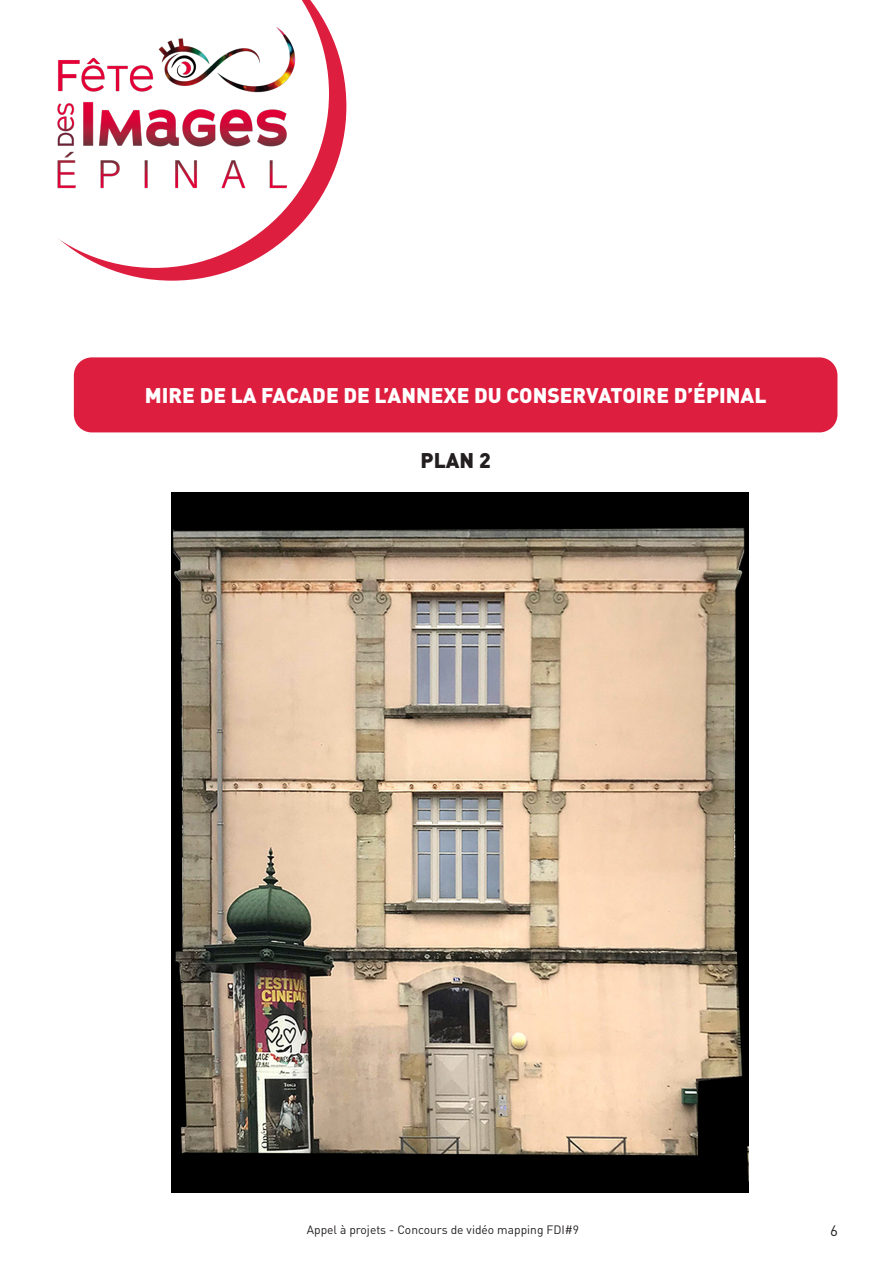
<style>
.page{position:relative;width:893px;height:1263px;background:#fff}
.page>*{position:absolute;margin:0;border:0;box-sizing:border-box;transform-origin:0 0}
.t1{font:900 21px "DINOT";color:#fff}
.t2{font:900 21px "DINOT";color:#231f20}
.t3{font:15px "DINOT";color:#231f20}
.t4{font:12px "DINOT";color:#231f20}
</style>
<div class="page">
<div style="left:74px;top:357px;width:763px;height:75px;background:#dd1e3f;border-radius:18px"></div>
<svg style="left:107px;top:30px;width:239px;height:251px"></svg>
<img style="left:57px;top:0;width:272px;height:268px">
<img style="left:171px;top:492px;width:578px;height:700px">
<p class="t1" style="left:145px;top:381px;width:623px">MIRE DE LA FACADE DE L’ANNEXE DU CONSERVATOIRE D’ÉPINAL</p>
<p class="t2" style="left:421px;top:446px;width:72px">PLAN 2</p>
<p class="t4" style="left:307px;top:1222px;width:274px">Appel à projets - Concours de vidéo mapping FDI#9</p>
<p class="t3" style="left:830px;top:1221px;width:9px">6</p>
</div>
